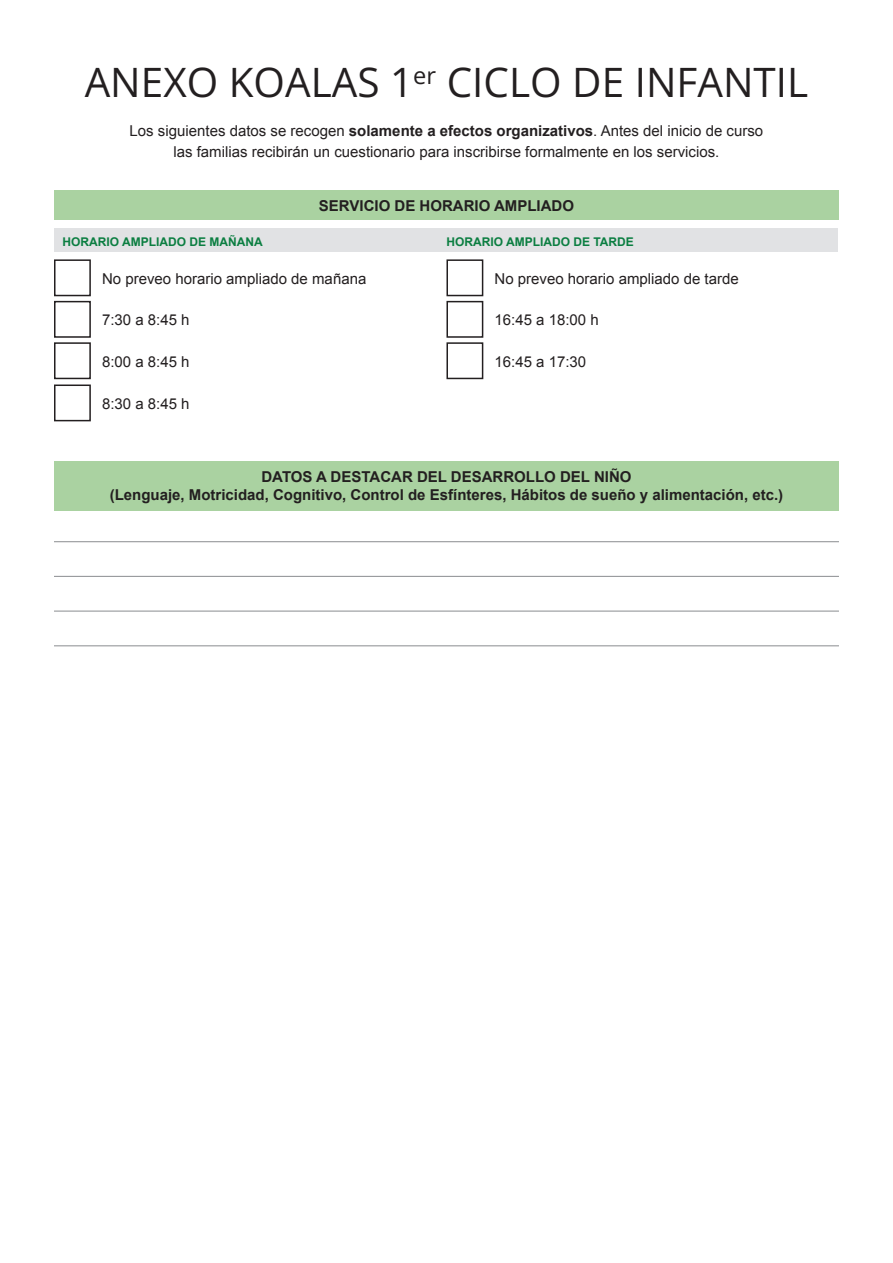
<style>
.page{position:relative;width:893px;height:1263px;background:#fff}
.page>*{position:absolute;margin:0;border:0;box-sizing:border-box;transform-origin:0 0}
.t1{font:40.5px "Open Sans";color:#231f20}
.t2{font:15px "Arial";color:#231f20}
.t3{font:700 15px "Arial";color:#231f20}
.t4{font:700 12px "Arial";color:#0b7e41}
.s1{font-weight:700}
</style>
<div class="page">
<div style="left:54px;top:229px;width:783px;height:23px;background:#e1e2e4"></div>
<div style="left:54px;top:190px;width:785px;height:30px;background:#aad2a1"></div>
<div style="left:54px;top:461px;width:785px;height:50px;background:#aad2a1"></div>
<div style="left:54px;top:259px;width:37px;height:37px;border:2px solid #231f20"></div>
<div style="left:446px;top:259px;width:37px;height:37px;border:2px solid #231f20"></div>
<div style="left:54px;top:342px;width:37px;height:37px;border:2px solid #231f20"></div>
<div style="left:54px;top:301px;width:37px;height:37px;border:2px solid #231f20"></div>
<div style="left:446px;top:301px;width:37px;height:37px;border:2px solid #231f20"></div>
<div style="left:54px;top:384px;width:37px;height:37px;border:2px solid #231f20"></div>
<div style="left:446px;top:342px;width:37px;height:37px;border:2px solid #231f20"></div>
<hr style="left:54px;top:541px;width:785px;height:1px;background:#97999c">
<hr style="left:54px;top:610px;width:785px;height:2px;background:#97999c">
<hr style="left:54px;top:576px;width:785px;height:1px;background:#97999c">
<hr style="left:54px;top:645px;width:785px;height:1px;background:#97999c">
<p class="t1" style="left:85px;top:55px;width:725px">ANEXO KOALAS 1<sup>er</sup> CICLO DE INFANTIL</p>
<p class="t2" style="left:130px;top:121px;width:635px">Los siguientes datos se recogen <span class="s1">solamente a efectos organizativos</span>. Antes del inicio de curso</p>
<p class="t2" style="left:173px;top:142px;width:547px">las familias recibirán un cuestionario para inscribirse formalmente en los servicios.</p>
<p class="t3" style="left:319px;top:195px;width:257px">SERVICIO DE HORARIO AMPLIADO</p>
<p class="t4" style="left:63px;top:234px;width:202px">HORARIO AMPLIADO DE MAÑANA</p>
<p class="t4" style="left:446px;top:234px;width:189px">HORARIO AMPLIADO DE TARDE</p>
<p class="t2" style="left:102px;top:269px;width:266px">No preveo horario ampliado de mañana</p>
<p class="t2" style="left:495px;top:269px;width:246px">No preveo horario ampliado de tarde</p>
<p class="t2" style="left:102px;top:309px;width:89px">7:30 a 8:45 h</p>
<p class="t2" style="left:495px;top:309px;width:106px">16:45 a 18:00 h</p>
<p class="t2" style="left:102px;top:352px;width:89px">8:00 a 8:45 h</p>
<p class="t2" style="left:102px;top:394px;width:89px">8:30 a 8:45 h</p>
<p class="t2" style="left:495px;top:352px;width:93px">16:45 a 17:30</p>
<p class="t3" style="left:261px;top:467px;width:372px">DATOS A DESTACAR DEL DESARROLLO DEL NIÑO</p>
<p class="t3" style="left:110px;top:485px;width:675px">(Lenguaje, Motricidad, Cognitivo, Control de Esfínteres, Hábitos de sueño y alimentación, etc.)</p>
</div>
